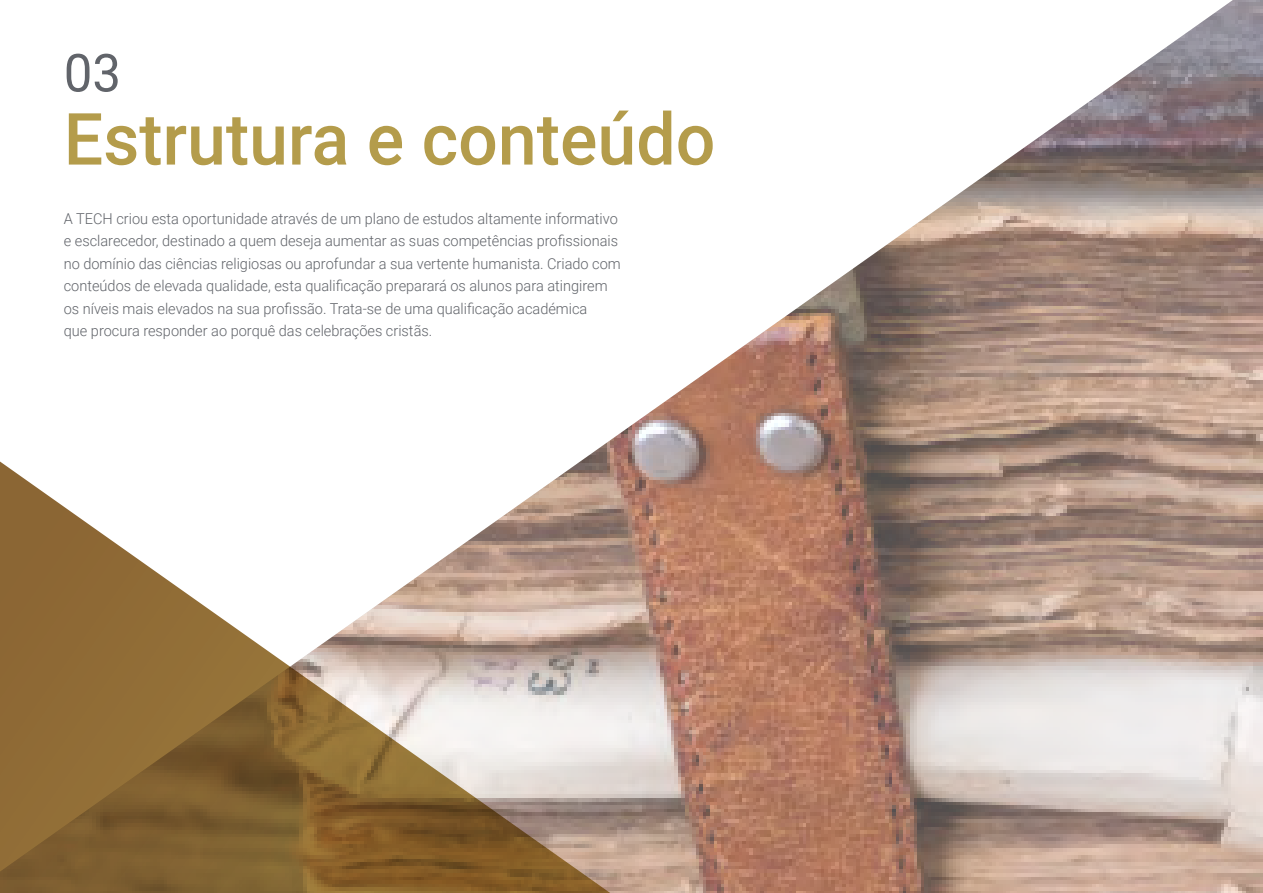
<style>
.page{position:relative;width:1263px;height:893px;background:#fff}
.page>*{position:absolute;margin:0;border:0;box-sizing:border-box;transform-origin:0 0}
.t1{font:500 72px "Roboto";color:#b49c4b}
.t2{font:52.5px "Roboto";color:#61646a}
.t3{font:300 15px/22.5px "Roboto";color:#61646a}
</style>
<div class="page">
<img style="left:602px;top:0;width:661px;height:893px">
<svg style="left:0;top:446px;width:640px;height:447px"></svg>
<h2 class="t2" style="left:64px;top:36px;width:59px">03</h2>
<h1 class="t1" style="left:64px;top:89px;width:653px">Estrutura e conteúdo</h1>
<p class="t3" style="left:64px;top:207px;width:558px">A TECH criou esta oportunidade através de um plano de estudos altamente informativo e esclarecedor, destinado a quem deseja aumentar as suas competências profissionais no domínio das ciências religiosas ou aprofundar a sua vertente humanista. Criado com conteúdos de elevada qualidade, esta qualificação preparará os alunos para atingirem os níveis mais elevados na sua profissão. Trata-se de uma qualificação académica<br>que procura responder ao porquê das celebrações cristãs.</p>
</div>
